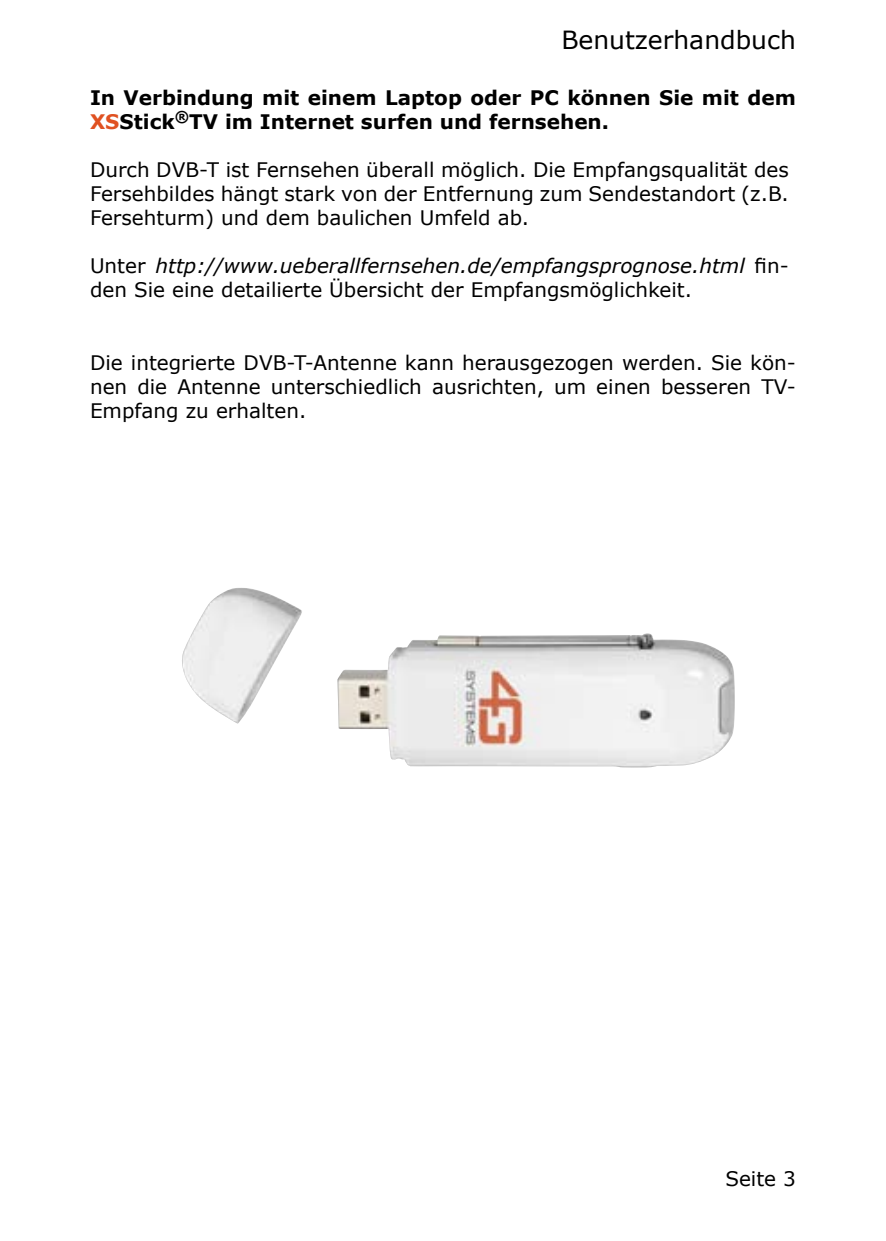
<style>
.page{position:relative;width:886px;height:1241px;background:#fff}
.page>*{position:absolute;margin:0;border:0;box-sizing:border-box;transform-origin:0 0}
.t1{font:25px "Verdana";color:#000}
.t2{font:20px/24px "Verdana";color:#000;text-align:justify}
.t3{font:700 20px/24px "Verdana";color:#000}
.s1{color:#e05121}
.s2{font-style:italic}
</style>
<div class="page">
<img style="left:182px;top:588px;width:553px;height:179px">
<p class="t1" style="left:561px;top:24px;width:236px">Benutzerhandbuch</p>
<p class="t3" style="left:90px;top:85px;width:707px">In Verbindung mit einem Laptop oder PC können Sie mit dem<br><span class="s1">XS</span>Stick<sup>®</sup>TV im Internet surfen und fernsehen.</p>
<p class="t2" style="left:90px;top:157px;width:700px">Durch DVB-T ist Fernsehen überall möglich. Die Empfangsqualität des Fersehbildes hängt stark von der Entfernung zum Sendestandort (z.B.<br>Fersehturm) und dem baulichen Umfeld ab.</p>
<p class="t2" style="left:90px;top:253px;width:700px">Unter <span class="s2">http://www.ueberallfernsehen.de/empfangsprognose.html</span> fin&shy;den Sie eine detailierte Übersicht der Empfangsmöglichkeit.</p>
<p class="t2" style="left:90px;top:349px;width:707px">Die integrierte DVB-T-Antenne kann herausgezogen werden. Sie kön&shy;nen die Antenne unterschiedlich ausrichten, um einen besseren TV-Empfang zu erhalten.</p>
<p class="t2" style="left:725px;top:1166px;width:52px">Seite</p>
</div>
